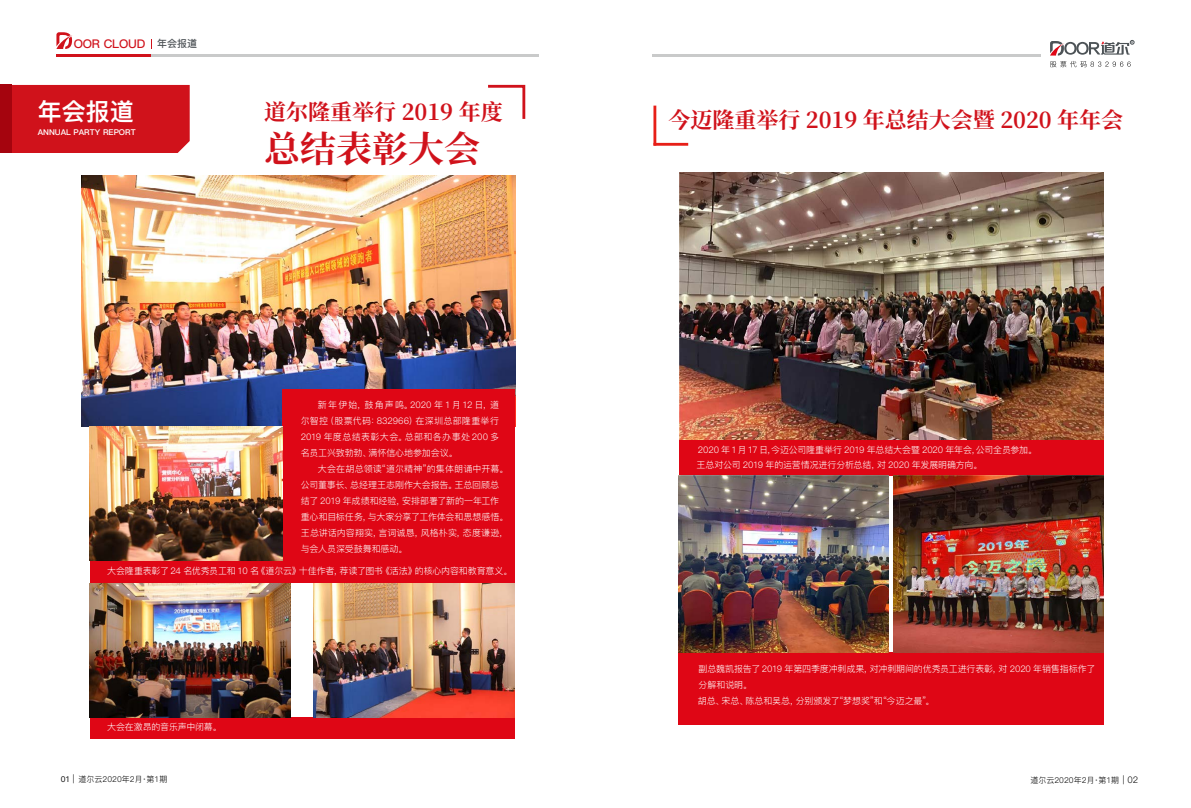
<style>
.page{position:relative;width:1191px;height:808px;background:#fff}
.page>*{position:absolute;margin:0;border:0;box-sizing:border-box;transform-origin:0 0}
.t1{font:700 36px "Source Han Serif CN";color:#d0121b}
.t2{font:24px "Ping Fang SC Heavy";color:#fff}
.t3{font:700 22px "Source Han Serif CN";color:#d0121b}
.t4{font:12px "Ping Fang SC Bold";letter-spacing:-.02em;color:#d0121b}
.t5{font:10px "Ping Fang SC Bold";color:#4e5357}
.t6{font:9px/16px "Ping Fang SC Regular";letter-spacing:-.01em;color:#fffffc}
.t7{font:9px/16px "Ping Fang SC Regular";letter-spacing:-.01em;color:#fff;text-align:justify}
.t8{font:8px "Ping Fang SC Regular";color:#000}
.t9{font:8px "Ping Fang SC Heavy";color:#fff}
.s1{font-family:"Ping Fang SC Medium"}
.s2{font-size:9px}
</style>
<div class="page">
<svg style="left:56px;top:32px;width:16px;height:17px"></svg>
<hr style="left:56px;top:54px;width:95px;height:3px;background:#d0121b">
<hr style="left:151px;top:54px;width:388px;height:3px;background:#c9caca">
<hr style="left:652px;top:54px;width:388px;height:3px;background:#c9caca">
<svg style="left:1050px;top:40px;width:84px;height:27px"></svg>
<div style="left:90px;top:561px;width:424px;height:22px;background:#df0615"></div>
<div style="left:90px;top:717px;width:424px;height:22px;background:#df0615"></div>
<div style="left:679px;top:437px;width:425px;height:39px;background:#df0615"></div>
<div style="left:678px;top:652px;width:426px;height:72px;background:#df0615"></div>
<img style="left:81px;top:176px;width:434px;height:251px">
<div style="left:282px;top:390px;width:232px;height:171px;background:#df0615"></div>
<svg style="left:488px;top:84px;width:38px;height:35px"></svg>
<div style="left:12px;top:85px;width:178px;height:68px;background:#d0121b"></div>
<div style="left:0;top:85px;width:12px;height:68px;background:#a5040e"></div>
<img style="left:90px;top:427px;width:192px;height:133px">
<img style="left:313px;top:583px;width:201px;height:134px">
<img style="left:90px;top:583px;width:201px;height:134px">
<img style="left:679px;top:173px;width:425px;height:266px">
<img style="left:678px;top:476px;width:210px;height:176px">
<img style="left:893px;top:476px;width:210px;height:176px">
<hr style="left:653px;top:143px;width:35px;height:3px;background:#e71f18">
<hr style="left:653px;top:106px;width:3px;height:40px;background:#e71f18">
<h3 class="t4" style="left:74px;top:37px;width:73px">OOR CLOUD</h3>
<p class="t5" style="left:157px;top:38px;width:41px">年会报道</p>
<h2 class="t2" style="left:38px;top:97px;width:97px">年会报道</h2>
<p class="t9" style="left:38px;top:127px;width:99px">ANNUAL PARTY REPORT</p>
<h3 class="t3" style="left:264px;top:101px;width:240px">道尔隆重举行 2019 年度</h3>
<h1 class="t1" style="left:264px;top:131px;width:217px">总结表彰大会</h1>
<p class="t7" style="left:301px;top:397px;width:200px;text-indent:17px">新年伊始，鼓角声鸣。2020 年1月12日，道尔智控（股票代码：832966）在深圳总部隆重举行2019 年度总结表彰大会。总部和各办事处 200 多名员工兴致勃勃、满怀信心地参加会议。</p>
<p class="t6" style="left:301px;top:461px;width:209px;text-indent:17px">大会在胡总领读“道尔精神”的集体朗诵中开幕。公司董事长、总经理王志刚作大会报告。王总回顾总结了 2019 年成绩和经验，安排部署了新的一年工作重心和目标任务，与大家分享了工作体会和思想感悟。王总讲话内容翔实，言词诚恳，风格朴实，态度谦逊，与会人员深受鼓舞和感动。</p>
<p class="t7" style="left:107px;top:562px;width:407px">大会隆重表彰了 24 名优秀员工和 10 名《道尔云》十佳作者，荐读了图书《活法》的核心内容和教育意义。</p>
<p class="t7" style="left:107px;top:719px;width:116px">大会在激昂的音乐声中闭幕。</p>
<h3 class="t3" style="left:668px;top:108px;width:456px">今迈隆重举行 2019 年总结大会暨 2020 年年会</h3>
<p class="t6" style="left:696px;top:443px;width:342px;line-height:14.4px">2020 年 1月 17日，今迈公司隆重举行 2019 年总结大会暨 2020 年年会，公司全员参加。王总对公司 2019 年的运营情况进行分析总结，对 2020 年发展明确方向。</p>
<p class="t6" style="left:697px;top:661px;width:399px">副总魏凯报告了 2019 年第四季度冲刺成果，对冲刺期间的优秀员工进行表彰，对 2020 年销售指标作了分解和说明。<br>胡总、宋总、陈总和吴总，分别颁发了“梦想奖”和“今迈之最”。</p>
<p class="t8" style="left:61px;top:775px;width:108px"><span class="s1">01</span> <span class="s2">|</span> 道尔云2020年2月·第1期</p>
<p class="t8" style="left:1030px;top:775px;width:109px">道尔云2020年2月·第1期 <span class="s2">| 02</span></p>
</div>
